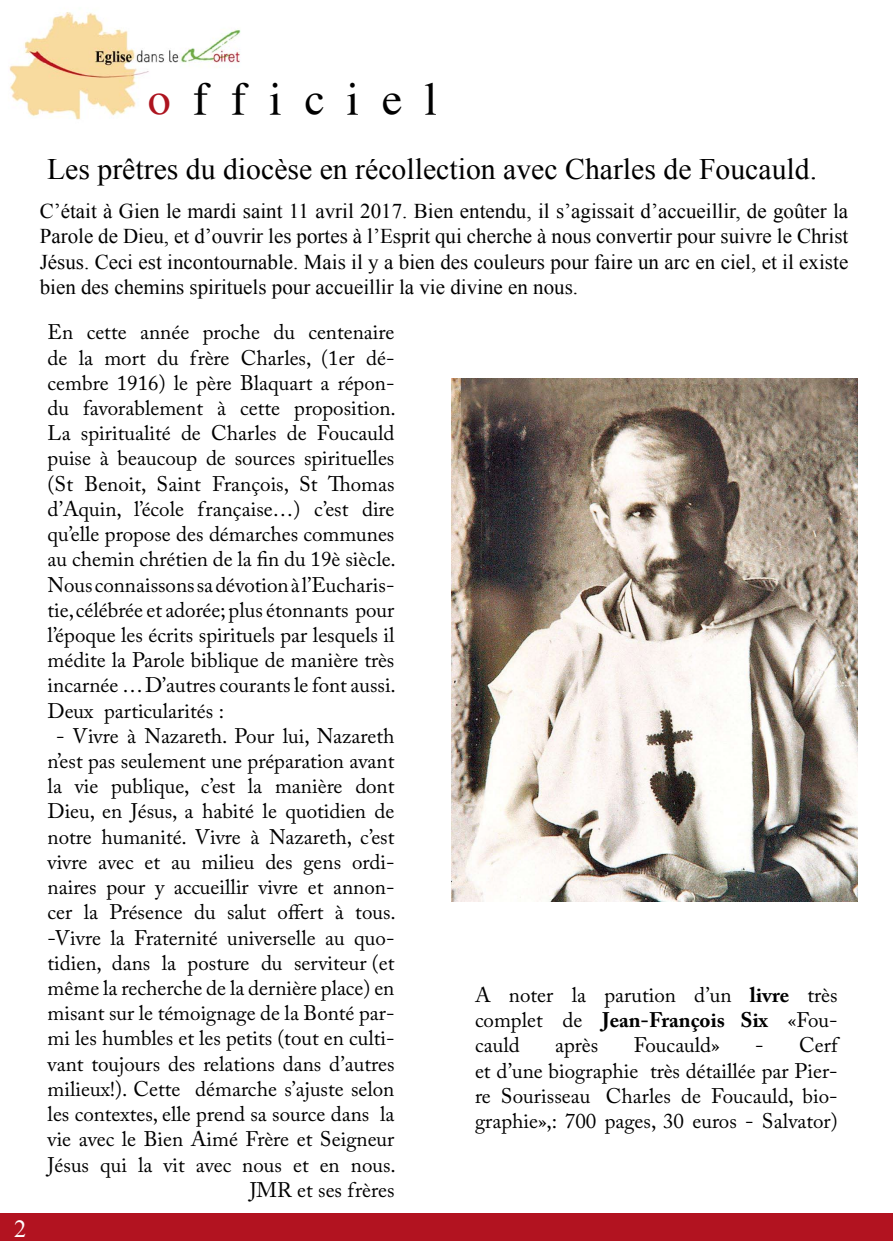
<style>
.page{position:relative;width:893px;height:1241px;background:#fff}
.page>*{position:absolute;margin:0;border:0;box-sizing:border-box;transform-origin:0 0}
.t1{font:45.5px "Vremya FWF";color:#000}
.t2{font:29.75px "Times New Roman";color:#000}
.t3{font:24.5px "Times New Roman";color:#fff}
.t4{font:21px/25.2px "Adobe Caslon Pro";color:#000;text-align:justify}
.t5{font:21px/25.2px "Times New Roman";color:#000;text-align:justify}
.s1{color:#ad141f}
.s2{font-weight:700}
</style>
<div class="page">
<img style="left:9px;top:12px;width:232px;height:108px">
<div style="left:0;top:1213px;width:893px;height:27px;background:#b21320"></div>
<img style="left:451px;top:378px;width:406px;height:522px">
<h1 class="t1" style="left:148px;top:73px;width:291px"><span class="s1">o</span> f f i c i e l</h1>
<p class="t3" style="left:14px;top:1212px;width:14px">2</p>
<h2 class="t2" style="left:47px;top:149px;width:771px">Les prêtres du diocèse en récollection avec Charles de Foucauld.</h2>
<p class="t5" style="left:40px;top:198px;width:810px">C’était à Gien le mardi saint 11 avril 2017. Bien entendu, il s’agissait d’accueillir, de goûter la Parole de Dieu, et d’ouvrir les portes à l’Esprit qui cherche à nous convertir pour suivre le Christ Jésus. Ceci est incontournable. Mais il y a bien des couleurs pour faire un arc en ciel, et il existe bien des chemins spirituels pour accueillir la vie divine en nous.</p>
<p class="t4" style="left:48px;top:319px;width:350px">En cette année proche du centenaire de la mort du frère Charles, (1er dé&shy;cembre 1916) le père Blaquart a répon&shy;du favorablement à cette proposition.<br>La spiritualité de Charles de Foucauld puise à beaucoup de sources spirituelles (St Benoit, Saint François, St Thomas d’Aquin, l’école française…) c’est dire qu’elle propose des démarches communes au chemin chrétien de la fin du 19è siècle.<br>Nous connaissons sa dévotion à l’Eucharis&shy;tie, célébrée et adorée; plus étonnants pour l’époque les écrits spirituels par lesquels il médite la Parole biblique de manière très incarnée … D’autres courants le font aussi.<br>Deux particularités :</p>
<p class="t4" style="left:48px;top:722px;width:350px;text-align:right">- Vivre à Nazareth. Pour lui, Nazareth n’est pas seulement une préparation avant la vie publique, c’est la manière dont Dieu, en Jésus, a habité le quotidien de notre humanité. Vivre à Nazareth, c’est vivre avec et au milieu des gens ordi&shy;naires pour y accueillir vivre et annon&shy;cer la Présence du salut offert à tous. -Vivre la Fraternité universelle au quo&shy;tidien, dans la posture du serviteur (et même la recherche de la dernière place) en misant sur le témoignage de la Bonté par&shy;mi les humbles et les petits (tout en culti&shy;vant toujours des relations dans d’autres milieux!). Cette démarche s’ajuste selon les contextes, elle prend sa source dans la vie avec le Bien Aimé Frère et Seigneur Jésus qui la vit avec nous et en nous.<br>JMR et ses frères</p>
<p class="t4" style="left:475px;top:982px;width:364px">A noter la parution d’un <span class="s2">livre</span> très complet de <span class="s2">Jean-François Six</span> «Fou&shy;cauld</p>
<p class="t4" style="left:475px;top:1032px;width:364px;text-indent:280px">- Cerf et d’une biographie très détaillée par Pier&shy;re Sourisseau Charles de Foucauld, bio&shy;graphie»,: 700 pages, 30 euros - Salvator)</p>
<p class="t4" style="left:555px;top:1032px;width:45px">après</p>
<p class="t4" style="left:634px;top:1032px;width:88px">Foucauld»</p>
</div>
